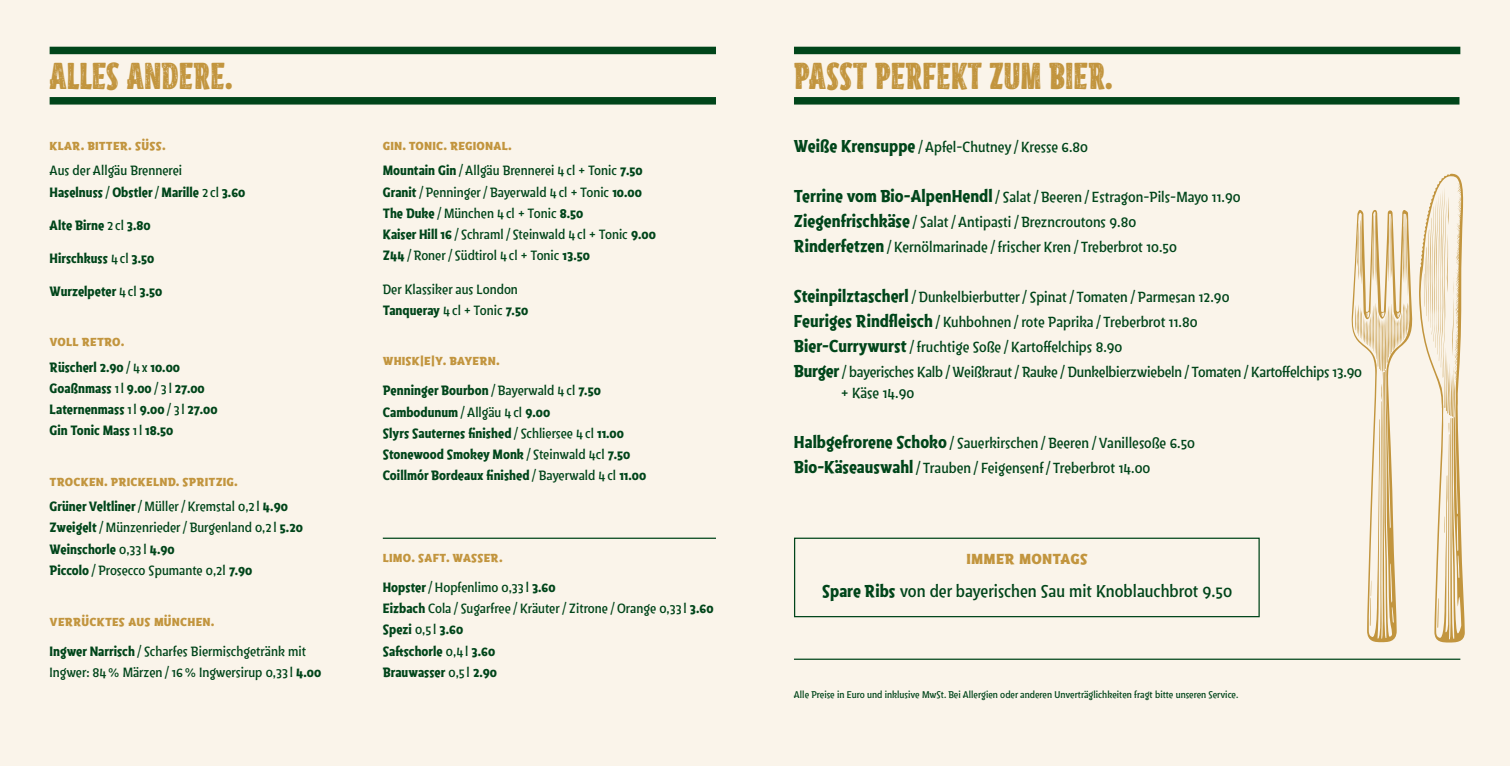
<style>
.page{position:relative;width:1510px;height:766px;background:#fff}
.page>*{position:absolute;margin:0;border:0;box-sizing:border-box;transform-origin:0 0}
.t1{font:37.5px "Giesinger Black Cond";color:#c2953e}
.t2{font:700 18.75px "Giesinger";letter-spacing:.01em;color:#c2953e}
.t3{font:17.5px "Giesinger";color:#00451a}
.t4{font:15px/25px "Giesinger";color:#00451a}
.t5{font:700 15px "Giesinger";letter-spacing:.01em;color:#c2953e}
.t6{font:13.75px/21.2px "Giesinger";color:#00451a}
.t7{font:700 13.75px/21.2px "Giesinger";color:#00451a}
.t8{font:10px "Giesinger";color:#00451a}
.s1{font-weight:400}
.s2{font-weight:700}
.s3{font-weight:700;font-size:17.5px}
</style>
<div class="page">
<div style="left:755px;top:0;width:754px;height:765px;background:#faf4ea"></div>
<div style="left:0;top:0;width:755px;height:765px;background:#faf4ea"></div>
<div style="left:50px;top:47px;width:666px;height:7px;background:#00451a"></div>
<div style="left:794px;top:47px;width:666px;height:7px;background:#00451a"></div>
<div style="left:50px;top:97px;width:666px;height:7px;background:#00451a"></div>
<div style="left:794px;top:97px;width:665px;height:7px;background:#00451a"></div>
<hr style="left:794px;top:658px;width:666px;height:1px;background:#00451a">
<hr style="left:383px;top:537px;width:333px;height:1px;background:#00451a">
<svg style="left:1351px;top:173px;width:113px;height:470px"></svg>
<div style="left:794px;top:537px;width:465px;height:80px;border:1px solid #00451a"></div>
<h1 class="t1" style="left:50px;top:57px;width:184px">ALLES ANDERE.</h1>
<h1 class="t1" style="left:794px;top:57px;width:320px">PASST PERFEKT ZUM BIER.</h1>
<p class="t5" style="left:50px;top:135px;width:118px">klar. bitter. süss.</p>
<p class="t7" style="left:50px;top:160px;width:197px"><span class="s1">Aus der Allgäu Brennerei<br></span>Haselnuss <span class="s1">/</span>Obstler<span class="s1">/</span>Marille <span class="s1">2 cl</span> 3.60</p>
<p class="t7" style="left:50px;top:214px;width:103px">Alte Birne <span class="s1">2 cl</span> 3.80</p>
<p class="t7" style="left:50px;top:247px;width:106px">Hirschkuss <span class="s1">4cl</span> 3.50</p>
<p class="t7" style="left:50px;top:280px;width:114px">Wurzelpeter <span class="s1">4cl</span> 3.50</p>
<p class="t5" style="left:50px;top:331px;width:76px">voll retro.</p>
<p class="t7" style="left:50px;top:356px;width:169px">Rüscherl 2.90<span class="s1">/4x</span> 10.00<br>Goaßnmass <span class="s1">1l</span> 9.00<span class="s1">/ 3 l</span> 27.00<br>Laternenmass <span class="s1">1l</span> 9.00<span class="s1">/ 3 l</span> 27.00<br>Gin Tonic Mass <span class="s1">1l</span> 18.50</p>
<p class="t5" style="left:50px;top:471px;width:190px">trocken. prickelnd. spritzig.</p>
<p class="t6" style="left:50px;top:495px;width:255px"><span class="s2">Grüner Veltliner</span>/Müller /Kremstal 0,2 l <span class="s2">4.90<br>Zweigelt</span> /Münzenrieder /Burgenland 0,2 l <span class="s2">5.20<br>Weinschorle</span> 0,33 l <span class="s2">4.90<br>Piccolo</span>/Prosecco Spumante 0,2l <span class="s2">7.90</span></p>
<p class="t5" style="left:50px;top:610px;width:166px">verrücktes aus münchen.</p>
<p class="t6" style="left:50px;top:640px;width:273px"><span class="s2">Ingwer Narrisch</span>/ Scharfes Biermischgetränk mit<br>Ingwer: 84% Märzen/ 16% Ingwersirup 0,33 l <span class="s2">4.00</span></p>
<p class="t5" style="left:383px;top:135px;width:131px">gin. tonic. regional.</p>
<p class="t6" style="left:383px;top:160px;width:274px"><span class="s2">Mountain Gin</span>/Allgäu Brennerei 4cl + Tonic <span class="s2">7.50<br>Granit</span> /Penninger /Bayerwald 4cl + Tonic <span class="s2">10.00<br>The Duke</span> /München 4cl + Tonic <span class="s2">8.50<br>Kaiser Hill 16</span>/ Schraml / Steinwald 4cl + Tonic <span class="s2">9.00<br>Z44</span>/Roner / Südtirol 4cl + Tonic <span class="s2">13.50</span></p>
<p class="t6" style="left:383px;top:278px;width:147px">Der Klassiker aus London<br><span class="s2">Tanqueray</span> 4cl + Tonic <span class="s2">7.50</span></p>
<p class="t5" style="left:383px;top:350px;width:119px">whisk|e|y. bayern.</p>
<p class="t7" style="left:383px;top:380px;width:265px">Penninger Bourbon<span class="s1">/Bayerwald 4cl</span> 7.50<br>Cambodunum<span class="s1">/Allgäu 4cl</span> 9.00<br>Slyrs Sauternes finished<span class="s1">/ Schliersee 4cl</span> 11.00<br>Stonewood Smokey Monk<span class="s1">/ Steinwald 4cl</span> 7.50<br>Coillmór Bordeaux finished<span class="s1">/Bayerwald 4cl</span> 11.00</p>
<p class="t5" style="left:383px;top:547px;width:121px">limo. saft. wasser.</p>
<p class="t6" style="left:383px;top:576px;width:332px"><span class="s2">Hopster</span>/Hopfenlimo 0,33 l <span class="s2">3.60<br>Eizbach</span> Cola / Sugarfree /Kräuter /Zitrone /Orange 0,33 l <span class="s2">3.60<br>Spezi</span> 0,5 l <span class="s2">3.60<br>Saftschorle</span> 0,4l <span class="s2">3.60<br>Brauwasser</span> 0,5 l <span class="s2">2.90</span></p>
<p class="t4" style="left:794px;top:134px;width:295px"><span class="s3">Weiße Krensuppe</span>/Apfel-Chutney/Kresse 6.80</p>
<p class="t4" style="left:794px;top:184px;width:448px"><span class="s3">Terrine vom Bio-AlpenHendl</span> / Salat /Beeren/ Estragon-Pils-Mayo 11.90<br><span class="s3">Ziegenfrischkäse</span>/ Salat /Antipasti /Brezncroutons 9.80<br><span class="s3">Rinderfetzen</span>/Kernölmarinade / frischer Kren/Treberbrot 10.50</p>
<p class="t4" style="left:794px;top:284px;width:569px"><span class="s3">Steinpilztascherl</span> /Dunkelbierbutter/ Spinat /Tomaten/Parmesan 12.90<br><span class="s3">Feuriges Rindfleisch</span>/Kuhbohnen/ rote Paprika /Treberbrot 11.80<br><span class="s3">Bier-Currywurst</span> / fruchtige Soße /Kartoffelchips 8.90<br><span class="s3">Burger</span> /bayerisches Kalb/Weißkraut /Rauke/Dunkelbierzwiebeln/Tomaten/Kartoffelchips 13.90</p>
<p class="t4" style="left:841px;top:380px;width:75px">+ Käse 14.90</p>
<p class="t4" style="left:794px;top:430px;width:402px"><span class="s3">Halbgefrorene Schoko</span>/ Sauerkirschen/Beeren/Vanillesoße 6.50<br><span class="s3">Bio-Käseauswahl</span> /Trauben/ Feigensenf/Treberbrot 14.00</p>
<p class="t2" style="left:966px;top:545px;width:123px">immer montags</p>
<p class="t3" style="left:822px;top:580px;width:412px"><span class="s2">Spare Ribs</span> von der bayerischen Sau mit Knoblauchbrot 9.50</p>
<p class="t8" style="left:794px;top:688px;width:446px">Alle Preise in Euro und inklusive MwSt. Bei Allergien oder anderen Unverträglichkeiten fragt bitte unseren Service.</p>
</div>
